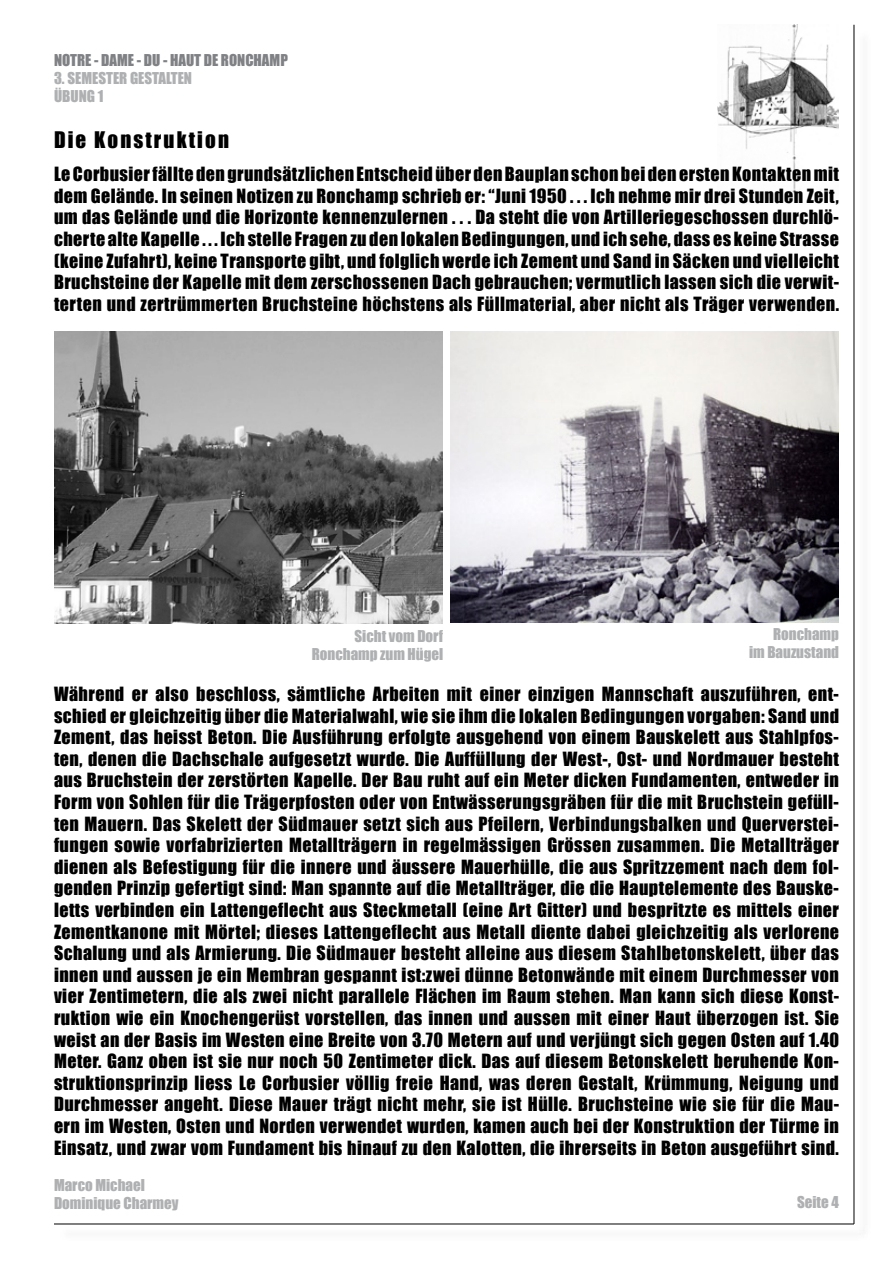
<style>
.page{position:relative;width:893px;height:1263px;background:#fff}
.page>*{position:absolute;margin:0;border:0;box-sizing:border-box;transform-origin:0 0}
.t1{font:21px "Impact";letter-spacing:.1em;color:#000}
.t2{font:18px/21.6px "Impact";letter-spacing:.025em;color:#000;text-align:justify}
.t3{font:15px/18px "Impact";color:#aeb0b2}
.t4{font:15px "Impact";color:#808184}
</style>
<div class="page">
<img style="left:718px;top:25px;width:121px;height:169px">
<hr style="left:54px;top:1224px;width:800px;height:1px;background:#000">
<hr style="left:854px;top:25px;width:1px;height:1199px;background:#000">
<img style="left:54px;top:332px;width:388px;height:291px">
<img style="left:451px;top:331px;width:388px;height:292px">
<p class="t4" style="left:54px;top:51px;width:235px">NOTRE - DAME - DU - HAUT DE RONCHAMP</p>
<p class="t3" style="left:54px;top:69px;width:140px">3. SEMESTER GESTALTEN<br>ÜBUNG 1</p>
<p class="t1" style="left:54px;top:127px;width:176px">Die Konstruktion</p>
<p class="t2" style="left:54px;top:163px;width:787px">Le Corbusier fällte den grundsätzlichen Entscheid über den Bauplan schon bei den ersten Kontakten mit dem Gelände. In seinen Notizen zu Ronchamp schrieb er: “Juni 1950 . . . Ich nehme mir drei Stunden Zeit, um das Gelände und die Horizonte kennenzulernen . . . Da steht die von Artilleriegeschossen durchlö&shy;cherte alte Kapelle . . . Ich stelle Fragen zu den lokalen Bedingungen, und ich sehe, dass es keine Strasse (keine Zufahrt), keine Transporte gibt, und folglich werde ich Zement und Sand in Säcken und vielleicht Bruchsteine der Kapelle mit dem zerschossenen Dach gebrauchen; vermutlich lassen sich die verwit&shy;terten und zertrümmerten Bruchsteine höchstens als Füllmaterial, aber nicht als Träger verwenden.</p>
<p class="t3" style="left:312px;top:627px;width:133px;text-align:right">Sicht vom Dorf<br>Ronchamp zum Hügel</p>
<p class="t3" style="left:749px;top:625px;width:91px;text-align:right">Ronchamp<br>im Bauzustand</p>
<p class="t2" style="left:54px;top:683px;width:787px">Während er also beschloss, sämtliche Arbeiten mit einer einzigen Mannschaft auszuführen, ent&shy;schied er gleichzeitig über die Materialwahl, wie sie ihm die lokalen Bedingungen vorgaben: Sand und Zement, das heisst Beton. Die Ausführung erfolgte ausgehend von einem Bauskelett aus Stahlpfos&shy;ten, denen die Dachschale aufgesetzt wurde. Die Auffüllung der West-, Ost- und Nordmauer besteht aus Bruchstein der zerstörten Kapelle. Der Bau ruht auf ein Meter dicken Fundamenten, entweder in Form von Sohlen für die Trägerpfosten oder von Entwässerungsgräben für die mit Bruchstein gefüll&shy;ten Mauern. Das Skelett der Südmauer setzt sich aus Pfeilern, Verbindungsbalken und Querverstei&shy;fungen sowie vorfabrizierten Metallträgern in regelmässigen Grössen zusammen. Die Metallträger dienen als Befestigung für die innere und äussere Mauerhülle, die aus Spritzzement nach dem fol&shy;genden Prinzip gefertigt sind: Man spannte auf die Metallträger, die die Hauptelemente des Bauske&shy;letts verbinden ein Lattengeflecht aus Steckmetall (eine Art Gitter) und bespritzte es mittels einer Zementkanone mit Mörtel; dieses Lattengeflecht aus Metall diente dabei gleichzeitig als verlorene Schalung und als Armierung. Die Südmauer besteht alleine aus diesem Stahlbetonskelett, über das innen und aussen je ein Membran gespannt ist:zwei dünne Betonwände mit einem Durchmesser von vier Zentimetern, die als zwei nicht parallele Flächen im Raum stehen. Man kann sich diese Konst&shy;ruktion wie ein Knochengerüst vorstellen, das innen und aussen mit einer Haut überzogen ist. Sie weist an der Basis im Westen eine Breite von 3.70 Metern auf und verjüngt sich gegen Osten auf 1.40<br>Meter. Ganz oben ist sie nur noch 50 Zentimeter dick. Das auf diesem Betonskelett beruhende Kon&shy;struktionsprinzip liess Le Corbusier völlig freie Hand, was deren Gestalt, Krümmung, Neigung und Durchmesser angeht. Diese Mauer trägt nicht mehr, sie ist Hülle. Bruchsteine wie sie für die Mau&shy;ern im Westen, Osten und Norden verwendet wurden, kamen auch bei der Konstruktion der Türme in Einsatz, und zwar vom Fundament bis hinauf zu den Kalotten, die ihrerseits in Beton ausgeführt sind.</p>
<p class="t3" style="left:54px;top:1176px;width:126px">Marco Michael<br>Dominique Charmey</p>
<p class="t3" style="left:797px;top:1193px;width:43px">Seite 4</p>
</div>
